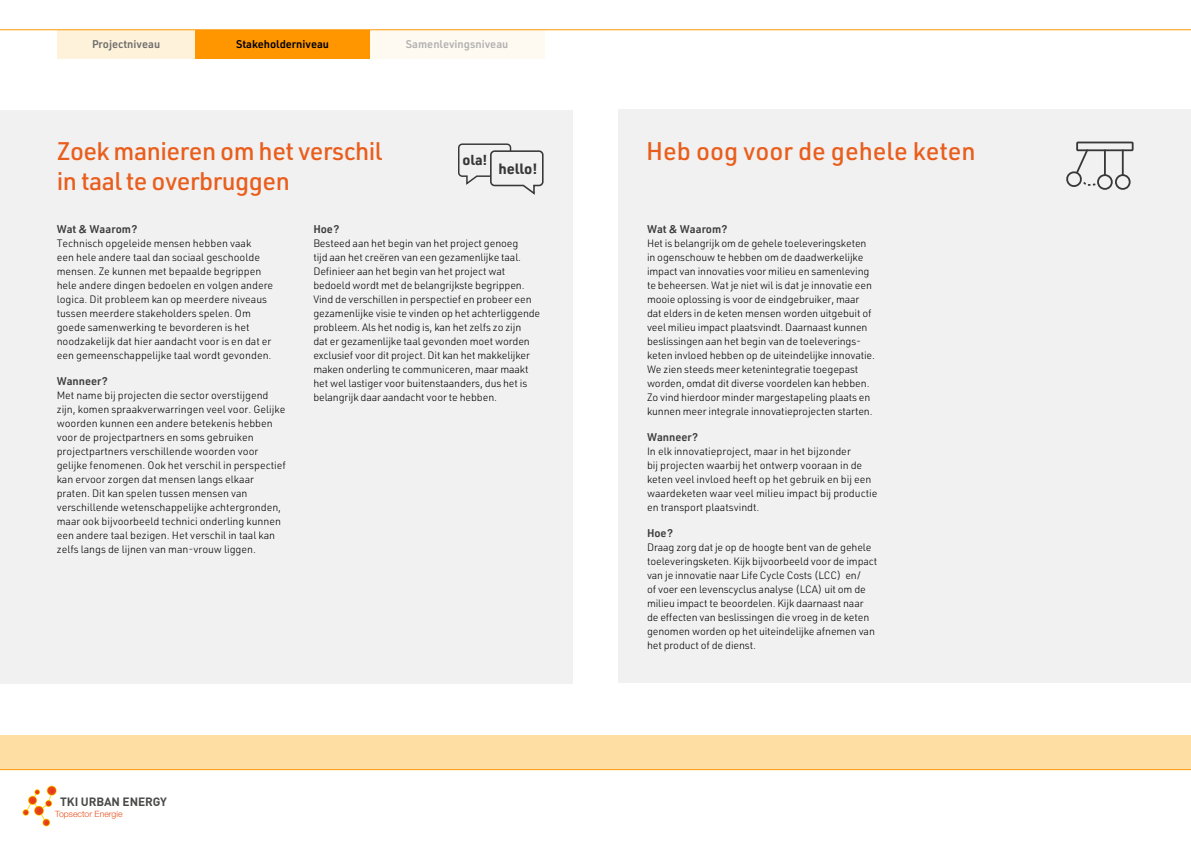
<style>
.page{position:relative;width:1191px;height:842px;background:#fff}
.page>*{position:absolute;margin:0;border:0;box-sizing:border-box;transform-origin:0 0}
.t1{font:500 25px/30px "URWDIN";letter-spacing:-.02em;color:#e95e1d}
.t2{font:500 25px "URWDIN";color:#e95e1d}
.t3{font:700 14.7px "URWDIN";color:#3c3c3c}
.t4{font:700 14.2px "URWDIN";color:#3c3c3c}
.t5{font:700 11.9px "DINOT";letter-spacing:-.01em;color:#4a4a49}
.t6{font:600 11px "URWDIN";color:#3c3c3c}
.t7{font:600 11px "URWDIN";color:#b3b2b2}
.t8{font:600 11px "URWDIN";color:#000}
.t9{font:600 11px "URWDIN";color:#706f6f}
.t10{font:300 10.5px/14px "URWDIN";letter-spacing:-.01em;color:#000}
.t11{font:300 8.7px "Helvetica Neue LT Std";color:#e94e1b}
</style>
<div class="page">
<div style="left:0;top:110px;width:572px;height:574px;background:#f1f1f1"></div>
<div style="left:618px;top:110px;width:573px;height:573px;background:#f1f1f1"></div>
<svg style="left:458px;top:143px;width:86px;height:52px"></svg>
<div style="left:1076px;top:142px;width:57px;height:9px;border:2px solid #3c3c3c"></div>
<svg style="left:1104px;top:150px;width:1px;height:24px"></svg>
<div style="left:1097px;top:174px;width:15px;height:16px;border:2px solid #3c3c3c;border-radius:50%"></div>
<hr style="left:1121px;top:150px;width:2px;height:24px;background:#3c3c3c">
<div style="left:1115px;top:174px;width:15px;height:16px;border:2px solid #3c3c3c;border-radius:50%"></div>
<svg style="left:1066px;top:148px;width:32px;height:39px"></svg>
<div style="left:57px;top:30px;width:138px;height:29px;background:#fff2da"></div>
<div style="left:195px;top:30px;width:175px;height:29px;background:#ff9600"></div>
<div style="left:370px;top:30px;width:174px;height:29px;background:#fffaf1"></div>
<div style="left:0;top:736px;width:1191px;height:33px;background:#ffdea3"></div>
<hr style="left:0;top:29px;width:1191px;height:1px;background:#ff9600">
<svg style="left:0;top:769px;width:1191px;height:58px"></svg>
<svg style="left:23px;top:786px;width:33px;height:40px"></svg>
<p class="t9" style="left:92px;top:37px;width:70px">Projectniveau</p>
<p class="t8" style="left:236px;top:37px;width:95px">Stakeholderniveau</p>
<p class="t7" style="left:406px;top:37px;width:104px">Samenlevingsniveau</p>
<h1 class="t1" style="left:57px;top:135px;width:327px">Zoek manieren om het verschil in taal te overbruggen</h1>
<h1 class="t2" style="left:646px;top:134px;width:331px">Heb oog voor de gehele keten</h1>
<h3 class="t4" style="left:462px;top:150px;width:27px">ola!</h3>
<h2 class="t3" style="left:498px;top:158px;width:40px">hello!</h2>
<p class="t6" style="left:57px;top:221px;width:82px">Wat &amp; Waarom?</p>
<p class="t10" style="left:57px;top:236px;width:218px">Technisch opgeleide mensen hebben vaak<br>een hele andere taal dan sociaal geschoolde mensen. Ze kunnen met bepaalde begrippen hele andere dingen bedoelen en volgen andere logica. Dit probleem kan op meerdere niveaus tussen meerdere stakeholders spelen. Om goede samenwerking te bevorderen is het noodzakelijk dat hier aandacht voor is en dat er een gemeenschappelijke taal wordt gevonden.</p>
<p class="t6" style="left:57px;top:373px;width:53px">Wanneer?</p>
<p class="t10" style="left:57px;top:388px;width:231px">Met name bij projecten die sector overstijgend zijn, komen spraakverwarringen veel voor. Gelijke woorden kunnen een andere betekenis hebben voor de projectpartners en soms gebruiken projectpartners verschillende woorden voor gelijke fenomenen. Ook het verschil in perspectief kan ervoor zorgen dat mensen langs elkaar praten. Dit kan spelen tussen mensen van verschillende wetenschappelijke achtergronden, maar ook bijvoorbeeld technici onderling kunnen een andere taal bezigen. Het verschil in taal kan zelfs langs de lijnen van man-vrouw liggen.</p>
<p class="t6" style="left:313px;top:221px;width:28px">Hoe?</p>
<p class="t10" style="left:313px;top:236px;width:228px">Besteed aan het begin van het project genoeg<br>tijd aan het creëren van een gezamenlijke taal.<br>Definieer aan het begin van het project wat bedoeld wordt met de belangrijkste begrippen.<br>Vind de verschillen in perspectief en probeer een gezamenlijke visie te vinden op het achterliggende probleem. Als het nodig is, kan het zelfs zo zijn<br>dat er gezamenlijke taal gevonden moet worden exclusief voor dit project. Dit kan het makkelijker maken onderling te communiceren, maar maakt het wel lastiger voor buitenstaanders, dus het is belangrijk daar aandacht voor te hebben.</p>
<p class="t5" style="left:60px;top:794px;width:108px">TKI URBAN ENERGY</p>
<p class="t11" style="left:55px;top:808px;width:69px">Topsector Energie</p>
<p class="t6" style="left:647px;top:221px;width:82px">Wat &amp; Waarom?</p>
<p class="t10" style="left:647px;top:236px;width:229px">Het is belangrijk om de gehele toeleveringsketen in ogenschouw te hebben om de daadwerkelijke impact van innovaties voor milieu en samenleving te beheersen. Wat je niet wil is dat je innovatie een mooie oplossing is voor de eindgebruiker, maar dat elders in de keten mensen worden uitgebuit of veel milieu impact plaatsvindt. Daarnaast kunnen beslissingen aan het begin van de toeleverings&shy;keten invloed hebben op de uiteindelijke innovatie.<br>We zien steeds meer ketenintegratie toegepast worden, omdat dit diverse voordelen kan hebben.<br>Zo vind hierdoor minder margestapeling plaats en kunnen meer integrale innovatieprojecten starten.</p>
<p class="t6" style="left:647px;top:429px;width:53px">Wanneer?</p>
<p class="t10" style="left:647px;top:444px;width:232px">In elk innovatieproject, maar in het bijzonder<br>bij projecten waarbij het ontwerp vooraan in de keten veel invloed heeft op het gebruik en bij een waardeketen waar veel milieu impact bij productie en transport plaatsvindt.</p>
<p class="t6" style="left:647px;top:525px;width:28px">Hoe?</p>
<p class="t10" style="left:647px;top:540px;width:232px">Draag zorg dat je op de hoogte bent van de gehele toeleveringsketen. Kijk bijvoorbeeld voor de impact van je innovatie naar Life Cycle Costs (LCC) en/<br>of voer een levenscyclus analyse (LCA) uit om de milieu impact te beoordelen. Kijk daarnaast naar de effecten van beslissingen die vroeg in de keten genomen worden op het uiteindelijke afnemen van het product of de dienst.</p>
</div>
